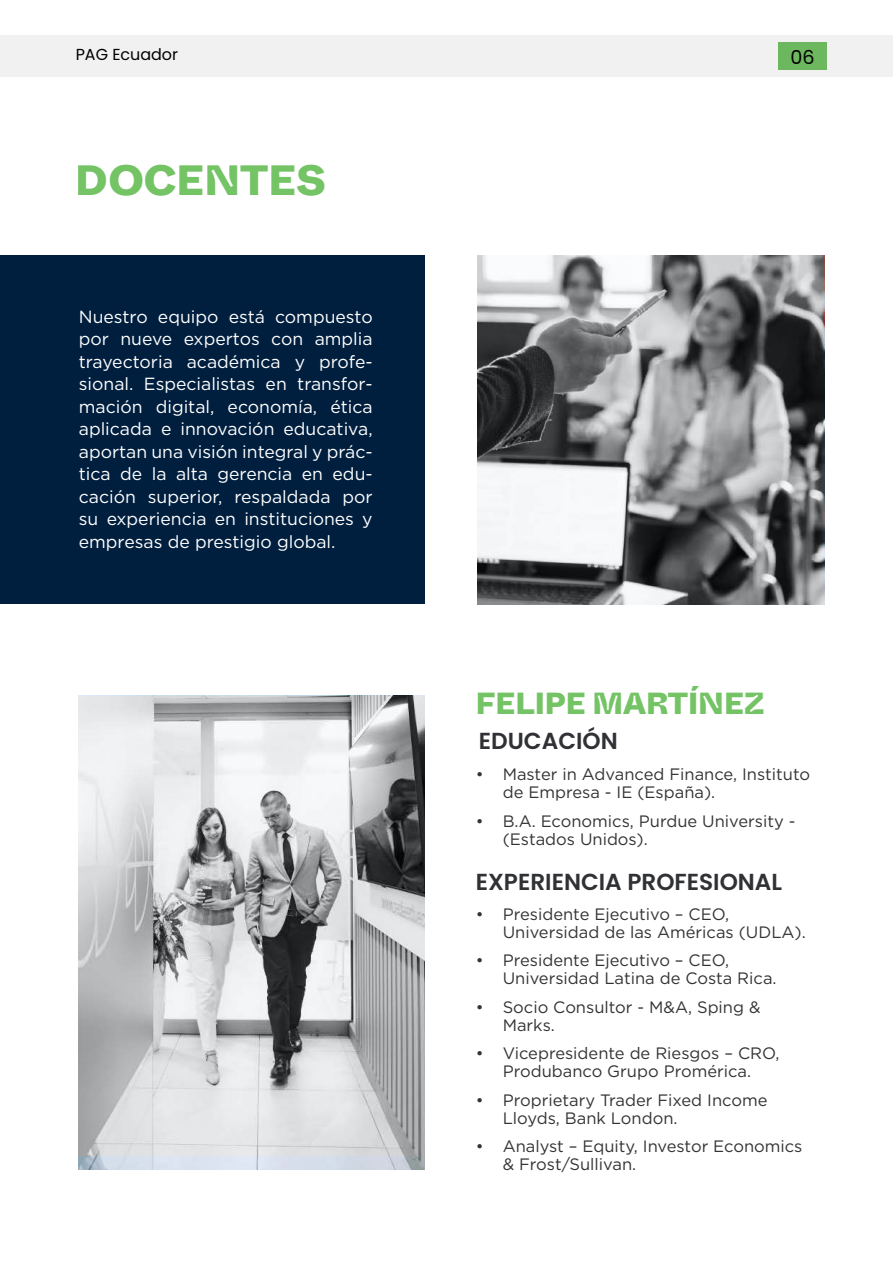
<style>
.page{position:relative;width:893px;height:1263px;background:#fff}
.page>*{position:absolute;margin:0;border:0;box-sizing:border-box;transform-origin:0 0}
.t1{font:800 42.3px "Whyte Inktrap";color:#74c365}
.t2{font:800 30.45px "Whyte Inktrap";color:#74c365}
.t3{font:600 23.25px "Poppins";color:#303135}
.t4{font:19.2px "Poppins";color:#000}
.t5{font:17.55px/22.5px "Gotham";color:#fff;text-align:justify}
.t6{font:16.5px/18px "Gotham";color:#333}
.t7{font:15.9px "Poppins";color:#000}
</style>
<div class="page">
<div style="left:0;top:255px;width:425px;height:349px;background:#001f3f"></div>
<img style="left:79px;top:1155px;width:346px;height:14px">
<svg style="left:79px;top:696px;width:346px;height:459px;background:#bdbebf"></svg>
<div style="left:0;top:35px;width:893px;height:41px;background:#f1f1f2"></div>
<div style="left:778px;top:42px;width:49px;height:28px;background:#6db85f"></div>
<svg style="left:478px;top:255px;width:346px;height:349px"></svg>
<p class="t7" style="left:76px;top:45px;width:104px">PAG Ecuador</p>
<p class="t4" style="left:790px;top:46px;width:26px">06</p>
<h1 class="t1" style="left:76px;top:147px;width:252px">DOCENTES</h1>
<p class="t5" style="left:79px;top:305px;width:295px">Nuestro equipo está compuesto por nueve expertos con amplia trayectoria académica y profe&shy;sional. Especialistas en transfor&shy;mación digital, economía, ética aplicada e innovación educativa, aportan una visión integral y prác&shy;tica de la alta gerencia en edu&shy;cación superior, respaldada por su experiencia en instituciones y empresas de prestigio global.</p>
<h2 class="t2" style="left:476px;top:679px;width:290px">FELIPE MARTÍNEZ</h2>
<h3 class="t3" style="left:479px;top:727px;width:140px">EDUCACIÓN</h3>
<p class="t6" style="left:503px;top:765px;width:309px;text-indent:-27px">• Master in Advanced Finance, Instituto de Empresa - IE (España).</p>
<p class="t6" style="left:503px;top:811px;width:294px;text-indent:-27px">• B.A. Economics, Purdue University - (Estados Unidos).</p>
<h3 class="t3" style="left:476px;top:868px;width:308px">EXPERIENCIA PROFESIONAL</h3>
<p class="t6" style="left:503px;top:904px;width:305px;text-indent:-27px">• Presidente Ejecutivo – CEO,<br>Universidad de las Américas (UDLA).</p>
<p class="t6" style="left:503px;top:951px;width:275px;text-indent:-27px">• Presidente Ejecutivo – CEO,<br>Universidad Latina de Costa Rica.</p>
<p class="t6" style="left:503px;top:997px;width:259px;text-indent:-27px">• Socio Consultor - M&amp;A, Sping &amp;<br>Marks.</p>
<p class="t6" style="left:476px;top:1044px;width:305px;text-align:center">• Vicepresidente de Riesgos – CRO,<br>Produbanco Grupo Promérica.</p>
<p class="t6" style="left:503px;top:1090px;width:266px;text-indent:-27px">• Proprietary Trader Fixed Income<br>Lloyds, Bank London.</p>
<p class="t6" style="left:503px;top:1137px;width:301px;text-indent:-27px">• Analyst – Equity, Investor Economics &amp; Frost/Sullivan.</p>
</div>
